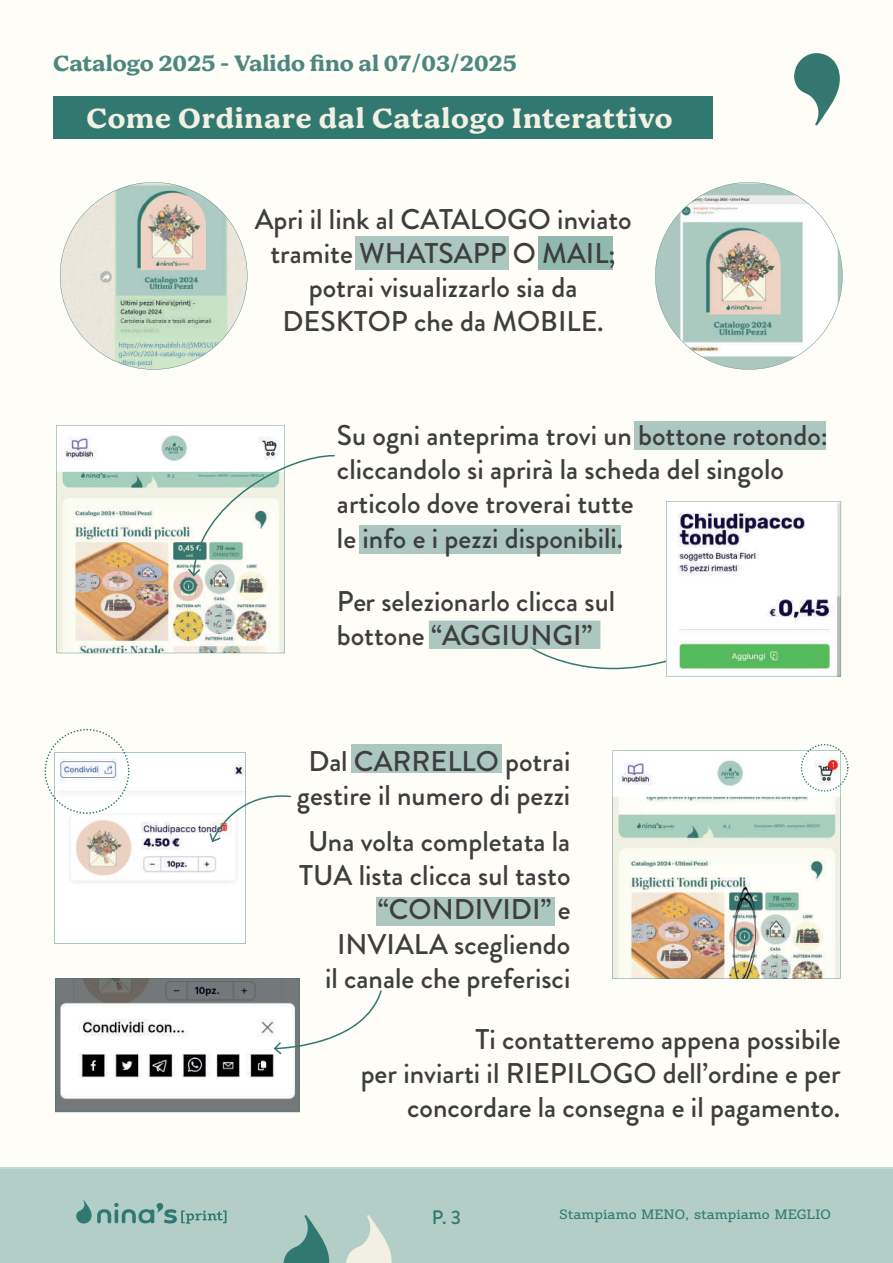
<style>
.page{position:relative;width:893px;height:1263px;background:#fff}
.page>*{position:absolute;margin:0;border:0;box-sizing:border-box;transform-origin:0 0}
.t1{font:500 28.5px/34.2px "Brandon Grotesque";color:#3e3e3f;text-align:center}
.t2{font:700 28.5px "Bogue";letter-spacing:.025em;color:#f1f0e3}
.t3{font:700 22.5px "Bogue";color:#34776f}
.t4{font:500 19.5px "Brandon Grotesque";color:#317870}
.t5{font:13.5px "Vaccine";color:#317870}
</style>
<div class="page">
<div style="left:0;top:1167px;width:893px;height:96px;background:#b2cec6"></div>
<div style="left:0;top:0;width:893px;height:1168px;background:#fefdf8"></div>
<svg style="left:794px;top:53px;width:46px;height:73px"></svg>
<svg style="left:283px;top:1215px;width:46px;height:48px"></svg>
<svg style="left:346px;top:1215px;width:46px;height:48px"></svg>
<svg style="left:76px;top:1200px;width:151px;height:24px"></svg>
<div style="left:53px;top:96px;width:660px;height:43px;background:#317870"></div>
<div style="left:355px;top:236px;width:154px;height:34px;background:#acc7bf"></div>
<div style="left:538px;top:236px;width:75px;height:34px;background:#92b9ae"></div>
<svg style="left:60px;top:182px;width:187px;height:188px"></svg>
<svg style="left:655px;top:182px;width:188px;height:188px"></svg>
<div style="left:634px;top:421px;width:192px;height:28px;background:#acc7bf"></div>
<div style="left:359px;top:525px;width:261px;height:28px;background:#acc7bf"></div>
<img style="left:56px;top:425px;width:229px;height:228px">
<svg style="left:429px;top:501px;width:412px;height:175px"></svg>
<svg style="left:188px;top:455px;width:147px;height:121px"></svg>
<img style="left:612px;top:750px;width:228px;height:229px">
<svg style="left:801px;top:744px;width:47px;height:48px"></svg>
<div style="left:351px;top:744px;width:151px;height:28px;background:#acc7bf"></div>
<div style="left:376px;top:897px;width:178px;height:28px;background:#acc7bf"></div>
<svg style="left:44px;top:729px;width:247px;height:215px"></svg>
<svg style="left:55px;top:978px;width:327px;height:134px"></svg>
<p class="t3" style="left:53px;top:50px;width:465px">Catalogo 2025 - Valido fino al 07/03/2025</p>
<p class="t2" style="left:86px;top:102px;width:588px">Come Ordinare dal Catalogo Interattivo</p>
<p class="t1" style="left:255px;top:202px;width:379px">Apri il link al CATALOGO inviato tramite WHATSAPP O MAIL; potrai visualizzarlo sia da<br>DESKTOP che da MOBILE.</p>
<p class="t1" style="left:337px;top:419px;width:492px;text-align:left">Su ogni anteprima trovi un bottone rotondo: cliccandolo si aprirà la scheda del singolo articolo dove troverai tutte<br>le info e i pezzi disponibili.</p>
<p class="t1" style="left:337px;top:584px;width:280px;text-align:left">Per selezionarlo clicca sul bottone “AGGIUNGI”</p>
<p class="t1" style="left:297px;top:744px;width:275px">Dal CARRELLO potrai gestire il numero di pezzi</p>
<p class="t1" style="left:299px;top:824px;width:273px;text-align:right">Una volta completata la<br>TUA lista clicca sul tasto “CONDIVIDI” e<br>INVIALA scegliendo<br>il canale che preferisci</p>
<p class="t1" style="left:361px;top:1022px;width:481px;text-align:right">Ti contatteremo appena possibile<br>per inviarti il RIEPILOGO dell’ordine e per concordare la consegna e il pagamento.</p>
<p class="t4" style="left:432px;top:1204px;width:31px">P. 3</p>
<p class="t5" style="left:560px;top:1206px;width:273px">Stampiamo MENO, stampiamo MEGLIO</p>
</div>
